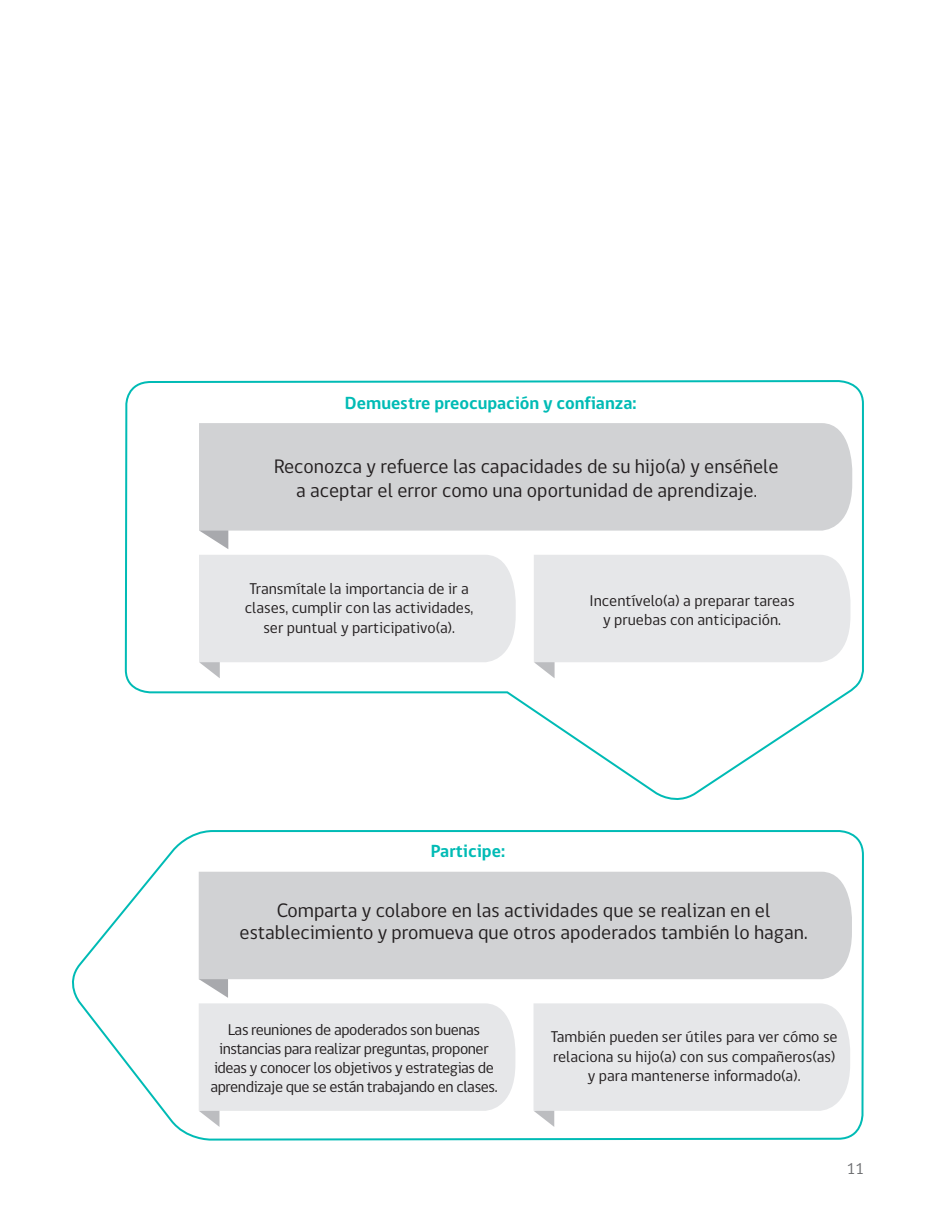
<style>
.page{position:relative;width:936px;height:1219px;background:#fff}
.page>*{position:absolute;margin:0;border:0;box-sizing:border-box;transform-origin:0 0}
.Txt_cajas_azules{font:20px/22px "gob CL";color:#231f20;text-align:center}
.Txt_cajas_azules-2{font:700 18px "gob CL";color:#00bbb5}
.Txt_cajas_azules-3{font:16px/19.2px "gob CL";color:#231f20;text-align:center}
.Txt_cajas_azules-4{font:16px/19.2px "gob CL";letter-spacing:-.025em;color:#231f20;text-align:center}
.t1{font:16px "gob CL";color:#6c6d70}
.s1{font-size:18px}
</style>
<div class="page">
<svg style="left:124px;top:380px;width:740px;height:420px"></svg>
<svg style="left:854px;top:724px;width:7px;height:6px"></svg>
<svg style="left:72px;top:830px;width:792px;height:311px"></svg>
<div style="left:199px;top:872px;width:652px;height:107px;background:#d1d2d4"></div>
<svg style="left:199px;top:972px;width:316px;height:155px"></svg>
<svg style="left:533px;top:1003px;width:317px;height:124px;background:#e9eaec"></svg>
<svg style="left:199px;top:531px;width:29px;height:18px"></svg>
<div style="left:199px;top:423px;width:653px;height:108px;background:#d1d2d4"></div>
<svg style="left:199px;top:555px;width:316px;height:123px;background:#e9eaeb"></svg>
<svg style="left:533px;top:555px;width:317px;height:123px;background:#e9eaeb"></svg>
<p class="Txt_cajas_azules-2" style="left:345px;top:391px;width:293px">Demuestre preocupación y confianza:</p>
<p class="Txt_cajas_azules" style="left:274px;top:455px;width:506px;line-height:24px">Reconozca y refuerce las capacidades de su hijo(a) y enséñele a aceptar el error como una oportunidad de aprendizaje<span class="s1">.</span></p>
<p class="Txt_cajas_azules-3" style="left:245px;top:580px;width:230px">Transmítale la importancia de ir a clases, cumplir con las actividades, ser puntual y participativo(a).</p>
<p class="Txt_cajas_azules-3" style="left:589px;top:591px;width:206px">Incentívelo(a) a preparar tareas y pruebas con anticipación.</p>
<p class="Txt_cajas_azules-2" style="left:431px;top:839px;width:76px">Participe:</p>
<p class="Txt_cajas_azules" style="left:239px;top:900px;width:569px">Comparta y colabore en las actividades que se realizan en el establecimiento y promueva que otros apoderados también lo hagan.</p>
<p class="Txt_cajas_azules-4" style="left:210px;top:1020px;width:288px">Las reuniones de apoderados son buenas instancias para realizar preguntas, proponer ideas y conocer los objetivos y estrategias de aprendizaje que se están trabajando en clases.</p>
<p class="Txt_cajas_azules-3" style="left:550px;top:1028px;width:288px">También pueden ser útiles para ver cómo se relaciona su hijo(a) con sus compañeros(as) y para mantenerse informado(a).</p>
<p class="t1" style="left:846px;top:1157px;width:19px">11</p>
</div>
